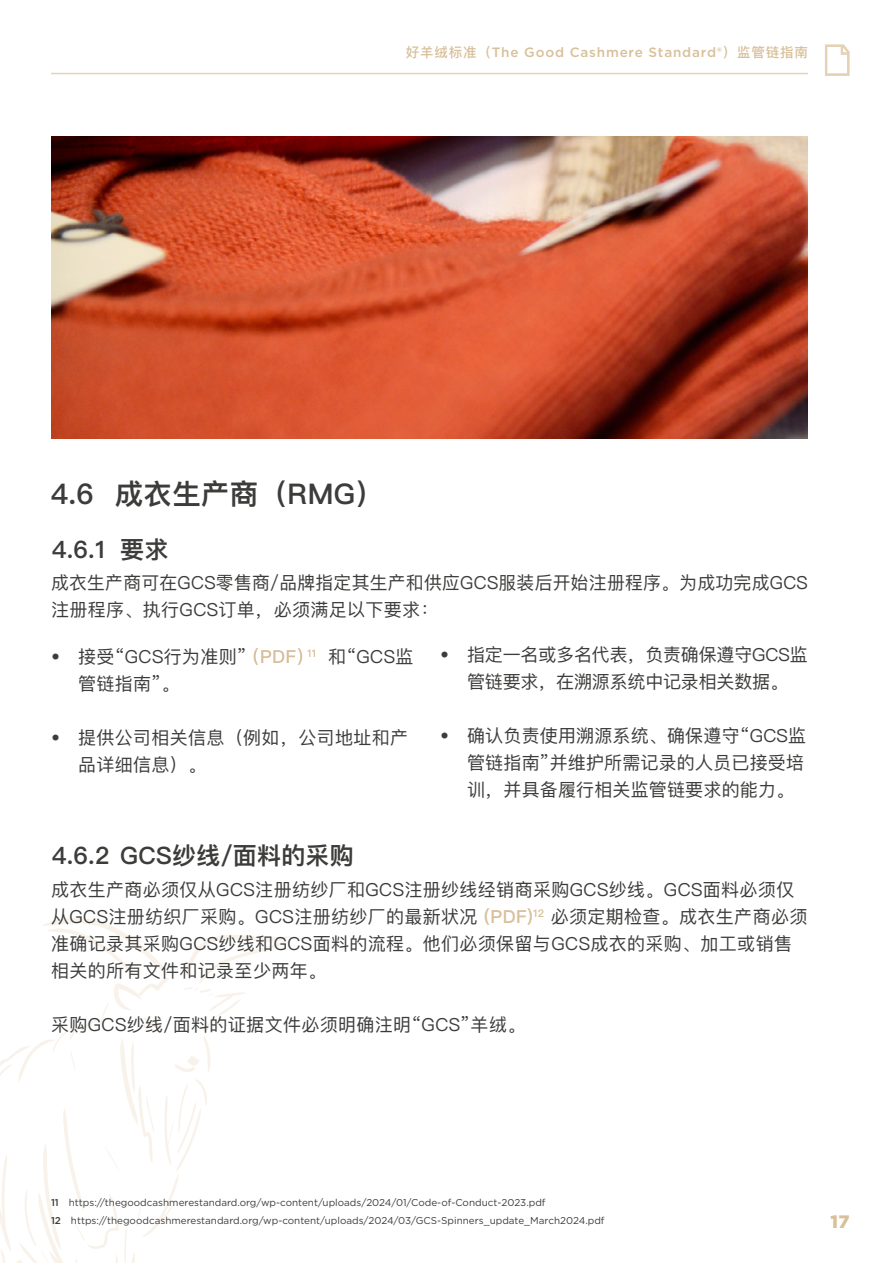
<style>
.page{position:relative;width:893px;height:1263px;background:#fff}
.page>*{position:absolute;margin:0;border:0;box-sizing:border-box;transform-origin:0 0}
.HEAD_2{font:600 28.5px "Ping Fang SC";letter-spacing:.01em;color:#3c3c3b}
.HEAD_3{font:600 24px "Ping Fang SC";letter-spacing:.01em;color:#3c3c3b}
.FLIEßTEXT{font:18px/27px "Ping Fang SC";letter-spacing:.02em;color:#3c3c3b}
.FLIEßTEXT-2{font:18px/27px "Ping Fang SC";letter-spacing:-.01em;color:#3c3c3b;text-align:center}
.t1{font:900 18px "Gotham";color:#d8c09a}
.t2{font:500 13.5px "Gotham";letter-spacing:.06em;color:#d8c09a}
.fussnote{font:9.9px "Gotham";color:#3c3c3b}
.s1{font-family:"Ping Fang SC"}
.s2{font-family:"Ping Fang HK"}
.s3{font-weight:600;color:#d8c09a}
.s4{font-weight:500}
</style>
<div class="page">
<svg style="left:0;top:918px;width:289px;height:345px"></svg>
<svg style="left:825px;top:45px;width:24px;height:31px"></svg>
<hr style="left:51px;top:73px;width:757px;height:1px;background:#e4d2b7">
<img style="left:51px;top:136px;width:757px;height:302px">
<svg style="left:254px;top:648px;width:61px;height:17px"></svg>
<p class="t2" style="left:406px;top:43px;width:403px"><span class="s1">好羊绒标准</span><span class="s2">（</span>The Good Cashmere Standard®<span class="s2">）</span><span class="s1">监管链指南</span></p>
<p class="HEAD_2" style="left:51px;top:476px;width:334px">4.6 成衣生产商（RMG）</p>
<p class="HEAD_3" style="left:52px;top:535px;width:118px">4.6.1 要求</p>
<p class="FLIEßTEXT" style="left:51px;top:568px;width:758px">成衣生产商可在GCS零售商/品牌指定其生产和供应GCS服装后开始注册程序。为成功完成GCS注册程序、执行GCS订单，必须满足以下要求：</p>
<p class="FLIEßTEXT" style="left:51px;top:643px;width:197px">• 接受“GCS行为准则”</p>
<p class="FLIEßTEXT" style="left:328px;top:643px;width:87px">和“GCS监</p>
<p class="FLIEßTEXT" style="left:78px;top:670px;width:103px">管链指南”。</p>
<p class="FLIEßTEXT" style="left:78px;top:724px;width:332px;text-indent:-27px">• 提供公司相关信息（例如，公司地址和产品详细信息）。</p>
<p class="HEAD_3" style="left:52px;top:841px;width:303px">4.6.2 GCS纱线/面料的采购</p>
<p class="FLIEßTEXT-2" style="left:440px;top:641px;width:369px">• 指定一名或多名代表，负责确保遵守GCS监管链要求，在溯源系统中记录相关数据。</p>
<p class="FLIEßTEXT" style="left:467px;top:722px;width:341px;text-align:justify;text-indent:-27px">• 确认负责使用溯源系统、确保遵守“GCS监管链指南”并维护所需记录的人员已接受培训，并具备履行相关监管链要求的能力。</p>
<p class="FLIEßTEXT" style="left:51px;top:876px;width:758px">成衣生产商必须仅从GCS注册纺纱厂和GCS注册纱线经销商采购GCS纱线。GCS面料必须仅从GCS注册纺织厂采购。GCS注册纺纱厂的最新状况 <span class="s3">(PDF)</span><sup>12</sup> 必须定期检查。成衣生产商必须准确记录其采购GCS纱线和GCS面料的流程。他们必须保留与GCS成衣的采购、加工或销售相关的所有文件和记录至少两年。</p>
<p class="FLIEßTEXT" style="left:51px;top:1011px;width:476px">采购GCS纱线/面料的证据文件必须明确注明“GCS”羊绒。</p>
<p class="fussnote" style="left:51px;top:1196px;width:496px"><span class="s4">11</span> https://thegoodcashmerestandard.org/wp-content/uploads/2024/01/Code-of-Conduct-2023.pdf</p>
<p class="fussnote" style="left:51px;top:1214px;width:555px"><span class="s4">12</span> https://thegoodcashmerestandard.org/wp-content/uploads/2024/03/GCS-Spinners_update_March2024.pdf</p>
<p class="t1" style="left:830px;top:1209px;width:21px">17</p>
</div>
